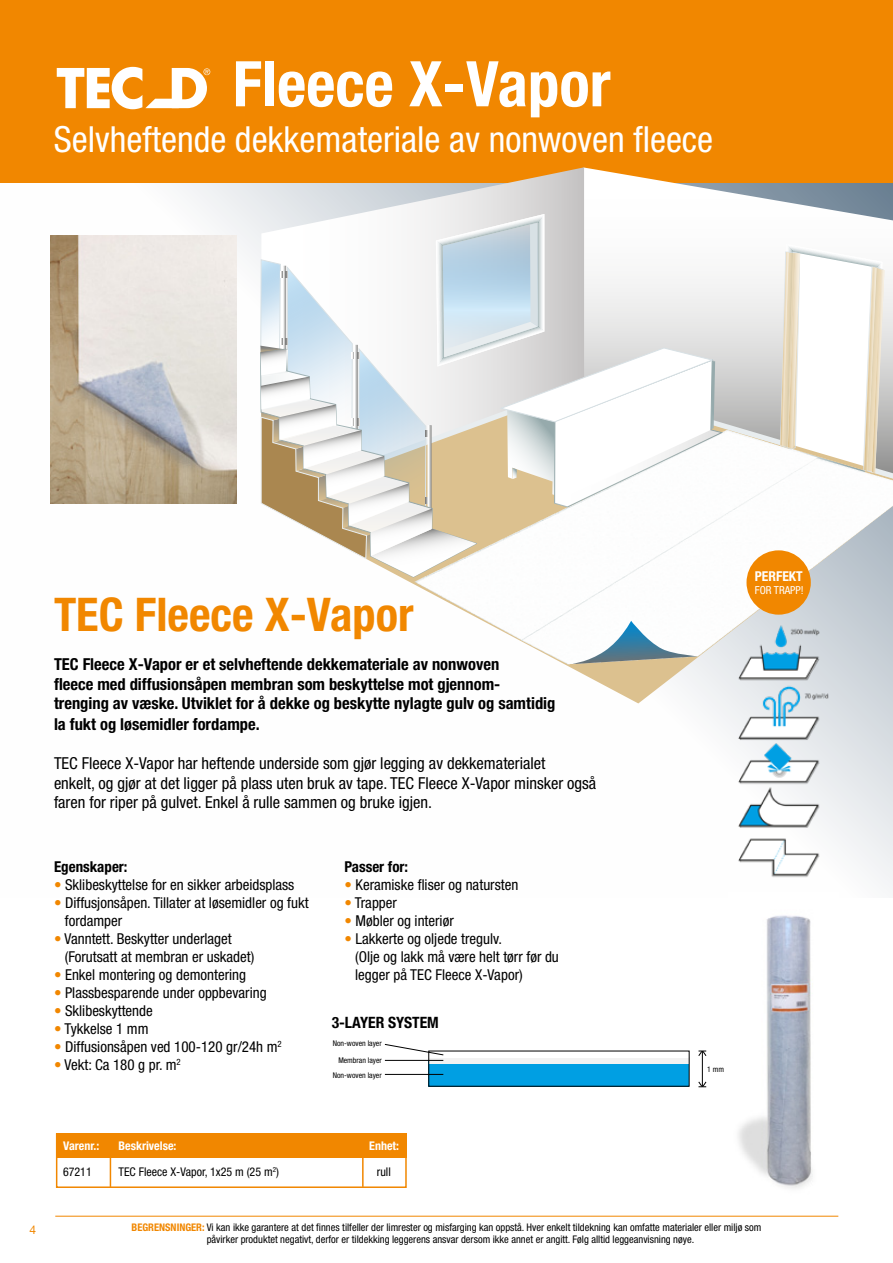
<style>
.page{position:relative;width:893px;height:1263px;background:#fff}
.page>*{position:absolute;margin:0;border:0;box-sizing:border-box;transform-origin:0 0}
.t1{font:700 condensed 63px "Helvetica Neue";color:#fff}
.t2{font:700 condensed 46.5px "Helvetica Neue";color:#f18700}
.t3{font:condensed 36px "Helvetica Neue";color:#fff}
.t4{font:700 condensed 16.5px/19.5px "Helvetica Neue";color:#000}
.t5{font:condensed 16.5px/19.5px "Helvetica Neue";color:#000}
.t6{font:700 condensed 15.6px "Helvetica Neue";color:#000}
.t7{font:condensed 15px/18px "Helvetica Neue";color:#000}
.t8{font:700 condensed 15px "Helvetica Neue";color:#000}
.t9{font:700 condensed 13.65px "Helvetica Neue";color:#fff}
.t10{font:condensed 12px "Helvetica Neue";color:#000}
.t11{font:700 condensed 12px "Helvetica Neue";color:#fff}
.t12{font:12px "Helvetica Neue";color:#f18700}
.t13{font:condensed 11.1px "Helvetica Neue";color:#fff}
.t14{font:condensed 10.5px/12.6px "Helvetica Neue";color:#000}
.t15{font:condensed 7.8px "Helvetica Neue";color:#000}
.s1{color:#f18700}
.s2{font-weight:700;color:#f18700}
</style>
<div class="page">
<hr style="left:55px;top:1216px;width:783px;height:1px;background:#f18700">
<div style="left:0;top:0;width:893px;height:183px;background:#f18700"></div>
<svg style="left:584px;top:167px;width:309px;height:47px"></svg>
<svg style="left:261px;top:167px;width:323px;height:47px"></svg>
<svg style="left:400px;top:577px;width:493px;height:126px"></svg>
<img style="left:508px;top:577px;width:385px;height:101px">
<svg style="left:570px;top:653px;width:128px;height:11px"></svg>
<img style="left:401px;top:577px;width:429px;height:76px">
<svg style="left:260px;top:214px;width:633px;height:363px"></svg>
<img style="left:729px;top:595px;width:106px;height:283px">
<div style="left:746px;top:550px;width:65px;height:65px;background:#f18700;border-radius:50%"></div>
<div style="left:428px;top:1060px;width:261px;height:26px;background:#009fe3"></div>
<div style="left:429px;top:1057px;width:260px;height:6px;background:#f2f2f2"></div>
<hr style="left:702px;top:1051px;width:1px;height:36px;background:#000">
<svg style="left:698px;top:1050px;width:9px;height:6px"></svg>
<svg style="left:698px;top:1081px;width:9px;height:6px"></svg>
<hr style="left:385px;top:1060px;width:58px;height:1px;background:#000">
<hr style="left:385px;top:1074px;width:58px;height:1px;background:#000">
<svg style="left:384px;top:1044px;width:60px;height:11px"></svg>
<div style="left:56px;top:1133px;width:351px;height:55px;background:#fff;border:2px solid #f18700"></div>
<div style="left:57px;top:1133px;width:350px;height:25px;background:#f18700"></div>
<hr style="left:110px;top:1141px;width:1px;height:46px;background:#f18700">
<svg style="left:57px;top:67px;width:153px;height:42px"></svg>
<hr style="left:362px;top:1137px;width:2px;height:50px;background:#f18700">
<img style="left:51px;top:235px;width:186px;height:269px">
<img style="left:738px;top:915px;width:75px;height:274px">
<h1 class="t1" style="left:233px;top:46px;width:379px">Fleece X-Vapor</h1>
<h3 class="t3" style="left:54px;top:118px;width:661px">Selvheftende dekkemateriale av nonwoven fleece</h3>
<h2 class="t2" style="left:54px;top:586px;width:361px">TEC Fleece X-Vapor</h2>
<p class="t4" style="left:54px;top:654px;width:503px">TEC Fleece X-Vapor er et selvheftende dekkemateriale av nonwoven<br>fleece med diffusionsåpen membran som beskyttelse mot gjennom&shy;trenging av væske. Utviklet for å dekke og beskytte nylagte gulv og samtidig</p>
<p class="t4" style="left:54px;top:714px;width:207px">la fukt og løsemidler fordampe.</p>
<p class="t5" style="left:54px;top:753px;width:544px">TEC Fleece X-Vapor har heftende underside som gjør legging av dekkematerialet<br>enkelt, og gjør at det ligger på plass uten bruk av tape. TEC Fleece X-Vapor minsker også faren for riper på gulvet. Enkel å rulle sammen og bruke igjen.</p>
<p class="t8" style="left:54px;top:857px;width:75px">Egenskaper:</p>
<p class="t7" style="left:54px;top:875px;width:242px"><span class="s1">•</span> Sklibeskyttelse for en sikker arbeidsplass</p>
<p class="t7" style="left:65px;top:893px;width:245px;text-indent:-11px"><span class="s1">•</span> Diffusjonsåpen. Tillater at løsemidler og fukt fordamper</p>
<p class="t7" style="left:65px;top:929px;width:191px;text-indent:-11px"><span class="s1">•</span> Vanntett. Beskytter underlaget (Forutsatt at membran er uskadet)</p>
<p class="t7" style="left:54px;top:965px;width:194px"><span class="s1">•</span> Enkel montering og demontering</p>
<p class="t7" style="left:54px;top:983px;width:214px"><span class="s1">•</span> Plassbesparende under oppbevaring</p>
<p class="t7" style="left:54px;top:1001px;width:100px"><span class="s1">•</span> Sklibeskyttende</p>
<p class="t7" style="left:54px;top:1019px;width:96px"><span class="s1">•</span> Tykkelse 1 mm</p>
<p class="t7" style="left:54px;top:1037px;width:229px"><span class="s1">•</span> Diffusionsåpen ved 100-120 gr/24h m<sup>2</sup></p>
<p class="t7" style="left:54px;top:1055px;width:128px"><span class="s1">•</span> Vekt: Ca 180 g pr. m<sup>2</sup></p>
<p class="t8" style="left:344px;top:857px;width:65px">Passer for:</p>
<p class="t7" style="left:344px;top:875px;width:175px"><span class="s1">•</span> Keramiske fliser og natursten</p>
<p class="t7" style="left:344px;top:893px;width:54px"><span class="s1">•</span> Trapper</p>
<p class="t7" style="left:344px;top:911px;width:111px"><span class="s1">•</span> Møbler og interiør</p>
<p class="t7" style="left:355px;top:929px;width:205px;text-indent:-11px"><span class="s1">•</span> Lakkerte og oljede tregulv.<br>(Olje og lakk må være helt tørr før du legger på TEC Fleece X-Vapor)</p>
<p class="t6" style="left:332px;top:1012px;width:109px">3-LAYER SYSTEM</p>
<p class="t15" style="left:333px;top:1039px;width:50px">Non-woven layer</p>
<p class="t15" style="left:338px;top:1055px;width:45px">Membran layer</p>
<p class="t15" style="left:333px;top:1071px;width:50px">Non-woven layer</p>
<p class="t9" style="left:755px;top:568px;width:49px">PERFEKT</p>
<p class="t13" style="left:755px;top:583px;width:50px">FOR TRAPP!</p>
<p class="t15" style="left:707px;top:1065px;width:18px">1 mm</p>
<p class="t12" style="left:29px;top:1221px;width:8px">4</p>
<p class="t11" style="left:63px;top:1138px;width:38px">Varenr.:</p>
<p class="t11" style="left:119px;top:1138px;width:59px">Beskrivelse:</p>
<p class="t11" style="left:369px;top:1138px;width:31px">Enhet:</p>
<p class="t10" style="left:63px;top:1165px;width:30px">67211</p>
<p class="t10" style="left:119px;top:1165px;width:162px">TEC Fleece X-Vapor, 1x25 m (25 m<sup>2</sup>)</p>
<p class="t10" style="left:377px;top:1165px;width:16px">rull</p>
<p class="t14" style="left:207px;top:1221px;width:556px;text-indent:-75px"><span class="s2">BEGRENSNINGER:</span> Vi kan ikke garantere at det finnes tilfeller der limrester og misfarging kan oppstå. Hver enkelt tildekning kan omfatte materialer eller miljø som påvirker produktet negativt, derfor er tildekking leggerens ansvar dersom ikke annet er angitt. Følg alltid leggeanvisning nøye.</p>
</div>
